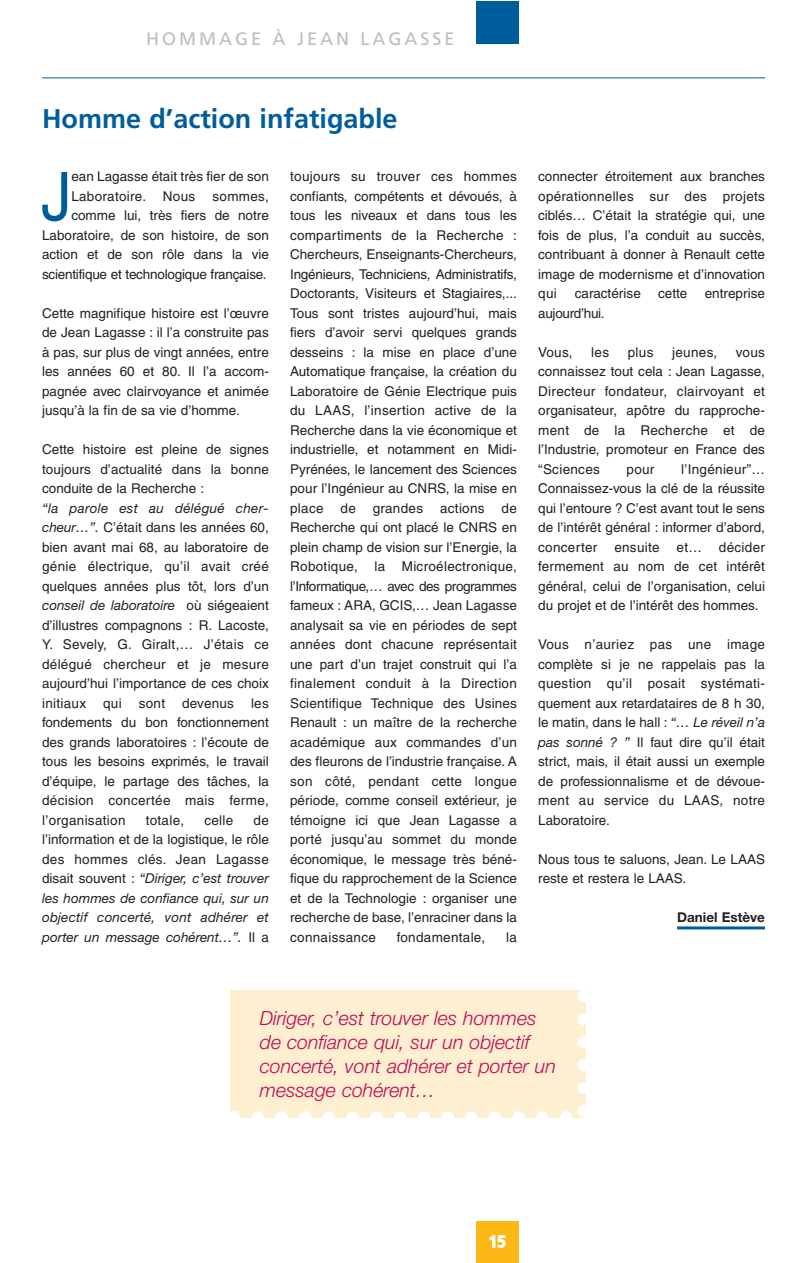
<style>
.page{position:relative;width:808px;height:1263px;background:#fff}
.page>*{position:absolute;margin:0;border:0;box-sizing:border-box;transform-origin:0 0}
.t1{font:66.9px "Helvetica";color:#005d9c;scale:.9 1}
.t2{font:700 27px "Frutiger";color:#005d9c}
.t3{font:italic 300 19.5px/24px "Helvetica Neue";color:#c30552}
.t4{font:18px "Frutiger";letter-spacing:.165em;color:#bcbdc0}
.t5{font:700 16.5px "Frutiger";color:#fff}
.t6{font:13.5px/19.5px "Helvetica";color:#231f20;text-align:justify}
.t7{font:italic 13.5px/19.5px "Helvetica Neue";letter-spacing:.005em;color:#231f20;text-align:justify}
.t8{font:13.5px "Helvetica";letter-spacing:.02em;color:#231f20}
.t9{font:13.5px "Helvetica";letter-spacing:-.02em;color:#231f20}
.t10{font:700 13.5px "Helvetica Neue";color:#231f20}
.s1{font-family:"Helvetica Neue";font-style:italic}
.s2{font-family:"Helvetica";font-style:normal}
</style>
<div class="page">
<div style="left:476px;top:1222px;width:42px;height:41px;background:#fcb814"></div>
<div style="left:476px;top:1px;width:42px;height:43px;background:#005d9c"></div>
<hr style="left:42px;top:78px;width:723px;height:1px;background:#005d9c">
<hr style="left:677px;top:926px;width:88px;height:3px;background:#005d9c">
<div style="left:230px;top:990px;width:356px;height:128px;background:#feefd0"></div>
<svg style="left:230px;top:1111px;width:318px;height:7px"></svg>
<svg style="left:577px;top:990px;width:9px;height:104px"></svg>
<svg style="left:560px;top:1105px;width:26px;height:13px"></svg>
<h3 class="t4" style="left:146px;top:31px;width:310px">HOMMAGE À JEAN LAGASSE</h3>
<h2 class="t2" style="left:42px;top:108px;width:357px">Homme d’action infatigable</h2>
<h1 class="t1" style="left:41px;top:172px;width:35px">J</h1>
<p class="t6" style="left:71px;top:168px;width:199px">ean Lagasse était très fier de son<br>Laboratoire. Nous</p>
<p class="t6" style="left:42px;top:187px;width:228px;text-align:right">sommes,<br>comme lui, très fiers de notre<br>Laboratoire, de son histoire, de son action et de son rôle dans la vie scientifique et technologique française.</p>
<p class="t6" style="left:42px;top:304px;width:228px">Cette magnifique histoire est l’œuvre de Jean Lagasse : il l’a construite pas à pas, sur plus de vingt années, entre les années 60 et 80. Il l’a accom&shy;pagnée avec clairvoyance et animée jusqu’à la fin de sa vie d’homme.</p>
<p class="t6" style="left:42px;top:441px;width:228px">Cette histoire est pleine de signes toujours d’actualité dans la bonne conduite de la Recherche :</p>
<p class="t7" style="left:42px;top:499px;width:228px">“la parole est au délégué cher-</p>
<p class="t6" style="left:42px;top:519px;width:228px"><span class="s1">cheur…”.</span> C’était dans les années 60, bien avant mai 68, au laboratoire de génie électrique, qu’il avait créé quelques années plus tôt, lors d’un</p>
<p class="t7" style="left:42px;top:597px;width:228px">conseil de laboratoire <span class="s2">où siégeaient</span></p>
<p class="t6" style="left:42px;top:616px;width:228px">d’illustres compagnons : R. Lacoste, Y. Sevely, G. Giralt,… J’étais ce délégué chercheur et je mesure aujourd’hui l’importance de ces choix initiaux</p>
<p class="t6" style="left:42px;top:694px;width:228px;text-indent:209px">les fondements du bon fonctionnement des grands laboratoires : l’écoute de tous les besoins exprimés, le travail d’équipe, le partage des tâches, la décision concertée mais ferme, l’organisation</p>
<p class="t6" style="left:103px;top:694px;width:20px">qui</p>
<p class="t6" style="left:139px;top:694px;width:28px">sont</p>
<p class="t6" style="left:182px;top:694px;width:53px">devenus</p>
<p class="t6" style="left:42px;top:811px;width:228px;text-indent:211px">de l’information et de la logistique, le rôle des hommes clés. Jean Lagasse</p>
<p class="t7" style="left:42px;top:870px;width:228px"><span class="s2">disait souvent :</span> “Diriger, c’est trouver les hommes de confiance qui, sur un objectif concerté, vont adhérer et porter un message cohérent…”. <span class="s2">Il a</span></p>
<p class="t6" style="left:146px;top:811px;width:40px">totale,</p>
<p class="t6" style="left:204px;top:811px;width:30px">celle</p>
<p class="t6" style="left:290px;top:168px;width:228px">toujours su trouver ces hommes confiants, compétents et dévoués, à tous les niveaux et dans tous les compartiments de la Recherche :<br>Chercheurs, Enseignants-Chercheurs, Ingénieurs, Techniciens, Administratifs, Doctorants, Visiteurs et Stagiaires,...<br>Tous sont tristes aujourd’hui, mais fiers d’avoir servi quelques grands desseins : la mise en place d’une Automatique française, la création du Laboratoire de Génie Electrique puis du LAAS, l’insertion active de la Recherche dans la vie économique et industrielle, et notamment en Midi-Pyrénées, le lancement des Sciences pour l’Ingénieur au CNRS, la mise en place</p>
<p class="t6" style="left:290px;top:499px;width:228px;text-indent:211px">de Recherche qui ont placé le CNRS en plein champ de vision sur l’Energie, la Robotique, la Microélectronique, l’Informatique,… avec des programmes fameux : ARA, GCIS,… Jean Lagasse analysait sa vie en périodes de sept années dont chacune représentait une part d’un trajet construit qui l’a finalement conduit à la Direction Scientifique Technique des Usines Renault : un maître de la recherche académique aux commandes d’un des fleurons de l’industrie française. A son côté, pendant cette longue période, comme conseil extérieur, je témoigne ici que Jean Lagasse a porté jusqu’au sommet du monde économique, le message très béné&shy;fique du rapprochement de la Science et de la Technologie : organiser une recherche de base, l’enraciner dans la connaissance</p>
<p class="t6" style="left:341px;top:499px;width:17px">de</p>
<p class="t8" style="left:373px;top:503px;width:52px">grandes</p>
<p class="t8" style="left:440px;top:503px;width:46px">actions</p>
<p class="t8" style="left:397px;top:932px;width:90px">fondamentale,</p>
<p class="t6" style="left:506px;top:928px;width:12px">la</p>
<p class="t6" style="left:538px;top:168px;width:228px">connecter étroitement aux branches opérationnelles sur des projets ciblés… C’était la stratégie qui, une fois de plus, l’a conduit au succès, contribuant à donner à Renault cette image de modernisme et d’innovation qui</p>
<p class="t6" style="left:575px;top:285px;width:68px">caractérise</p>
<p class="t6" style="left:658px;top:285px;width:31px">cette</p>
<p class="t6" style="left:705px;top:285px;width:62px">entreprise</p>
<p class="t9" style="left:538px;top:308px;width:68px">aujourd’hui.</p>
<p class="t6" style="left:538px;top:343px;width:36px">Vous,</p>
<p class="t6" style="left:591px;top:343px;width:19px">les</p>
<p class="t6" style="left:628px;top:343px;width:27px">plus</p>
<p class="t6" style="left:672px;top:343px;width:47px">jeunes,</p>
<p class="t6" style="left:538px;top:343px;width:228px;text-indent:198px">vous connaissez tout cela : Jean Lagasse, Directeur fondateur, clairvoyant et organisateur, apôtre du rapproche&shy;ment de la Recherche et de l’Industrie, promoteur en France des “Sciences</p>
<p class="t6" style="left:538px;top:460px;width:228px;text-indent:143px">l’Ingénieur”… Connaissez-vous la clé de la réussite qui l’entoure ? C’est avant tout le sens de l’intérêt général : informer d’abord, concerter</p>
<p class="t6" style="left:626px;top:460px;width:29px">pour</p>
<p class="t6" style="left:538px;top:538px;width:228px;text-indent:181px">décider fermement au nom de cet intérêt général, celui de l’organisation, celui du projet et de l’intérêt des hommes.</p>
<p class="t6" style="left:538px;top:636px;width:228px">Vous n’auriez pas une image complète si je ne rappelais pas la question qu’il posait systémati&shy;quement aux retardataires de 8 h 30, le matin, dans le hall : <span class="s1">“… Le réveil n’a pas sonné ? ”</span> Il faut dire qu’il était strict, mais, il était aussi un exemple de professionnalisme et de dévoue&shy;ment au service du LAAS, notre Laboratoire.</p>
<p class="t6" style="left:538px;top:850px;width:228px">Nous tous te saluons, Jean. Le LAAS reste et restera le LAAS.</p>
<p class="t10" style="left:677px;top:912px;width:89px">Daniel Estève</p>
<p class="t8" style="left:614px;top:542px;width:47px">ensuite</p>
<p class="t6" style="left:677px;top:538px;width:27px">et…</p>
<h3 class="t3" style="left:260px;top:1008px;width:298px">Diriger, c’est trouver les hommes de confiance qui, sur un objectif concerté, vont adhérer et porter un message cohérent…</h3>
<p class="t5" style="left:488px;top:1235px;width:19px">15</p>
</div>
